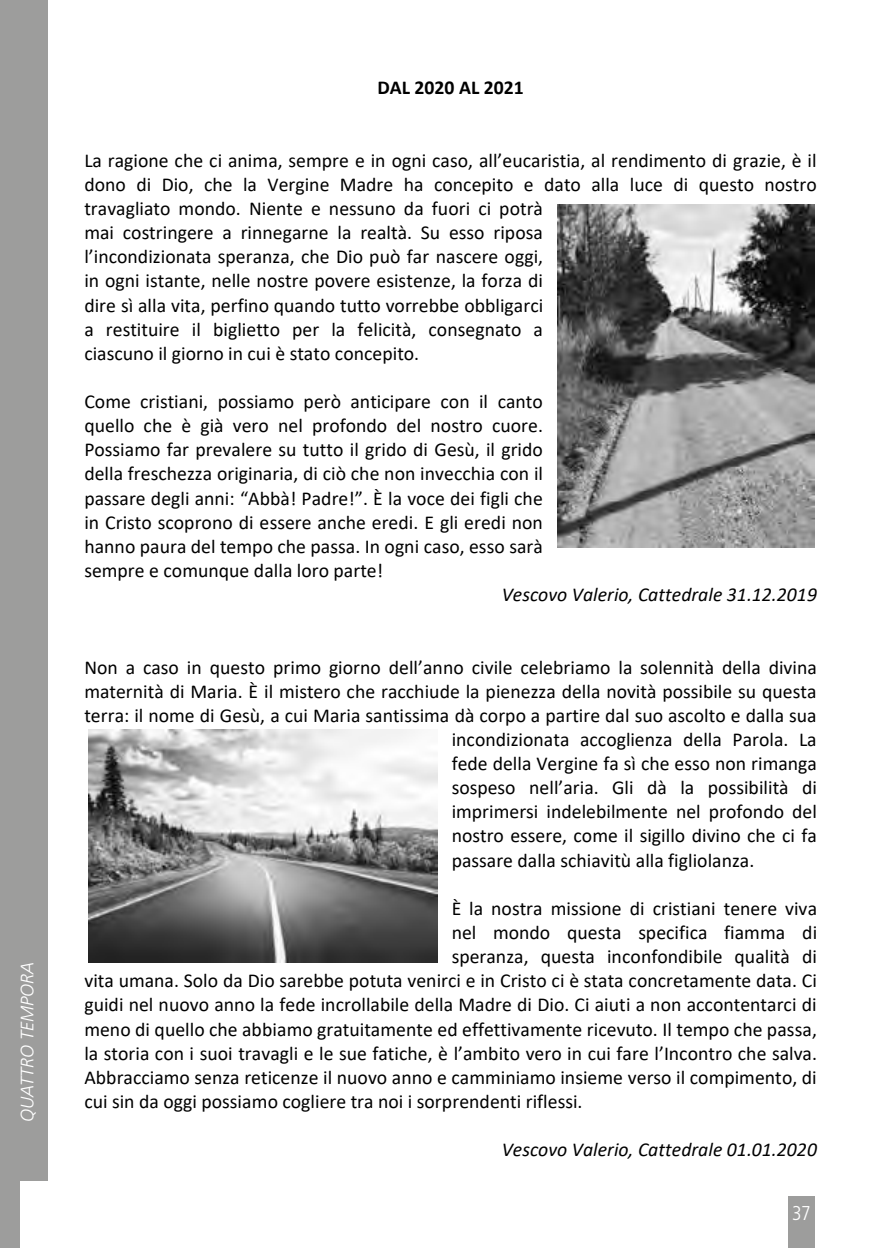
<style>
.page{position:relative;width:879px;height:1248px;background:#fff}
.page>*{position:absolute;margin:0;border:0;box-sizing:border-box;transform-origin:0 0}
.t1{font:300 condensed 20px "Frutiger";color:#fff}
.t2{font:19.6px/24.2px "Calibri";color:#000}
.t3{font:italic 19.6px "Calibri";color:#000}
.t4{font:700 19.6px "Calibri";color:#000}
.t5{font:italic 300 18px "Frutiger CE";color:#fff}
</style>
<div class="page">
<div style="left:0;top:0;width:48px;height:1247px;background:#9d9d9c"></div>
<div style="left:20px;top:1181px;width:40px;height:66px;background:#fff"></div>
<div style="left:788px;top:1195px;width:26px;height:52px;background:#9d9d9c"></div>
<img style="left:557px;top:205px;width:258px;height:342px">
<img style="left:88px;top:729px;width:350px;height:233px">
<p class="t5" style="left:17px;top:1121px;width:162px;rotate:-90deg">QUATTRO TEMPORA</p>
<p class="t4" style="left:377px;top:74px;width:148px">DAL 2020 AL 2021</p>
<p class="t2" style="left:84px;top:148px;width:734px">La ragione che ci anima, sempre e in ogni caso, all’eucaristia, al rendimento di grazie, è il dono di Dio, che la Vergine Madre ha concepito e dato alla luce di questo nostro travagliato mondo. Niente e nessuno da fuori ci potrà<br>mai costringere a rinnegarne la realtà. Su esso riposa<br>l’incondizionata speranza, che Dio può far nascere oggi,<br>in ogni istante, nelle nostre povere esistenze, la forza di<br>dire sì alla vita, perfino quando tutto vorrebbe obbligarci<br>a restituire il biglietto per la felicità, consegnato a<br>ciascuno il giorno in cui è stato concepito.</p>
<p class="t2" style="left:84px;top:389px;width:460px;text-align:justify">Come cristiani, possiamo però anticipare con il canto quello che è già vero nel profondo del nostro cuore.<br>Possiamo far prevalere su tutto il grido di Gesù, il grido della freschezza originaria, di ciò che non invecchia con il passare degli anni: “Abbà! Padre!”. È la voce dei figli che in Cristo scoprono di essere anche eredi. E gli eredi non hanno paura del tempo che passa. In ogni caso, esso sarà sempre e comunque dalla loro parte!</p>
<p class="t3" style="left:502px;top:581px;width:317px">Vescovo Valerio, Cattedrale 31.12.2019</p>
<p class="t2" style="left:84px;top:654px;width:734px">Non a caso in questo primo giorno dell’anno civile celebriamo la solennità della divina</p>
<p class="t2" style="left:84px;top:678px;width:733px">maternità di Maria. È il mistero che racchiude la pienezza della novità possibile su questa</p>
<p class="t2" style="left:84px;top:702px;width:734px">terra: il nome di Gesù, a cui Maria santissima dà corpo a partire dal suo ascolto e dalla sua</p>
<p class="t2" style="left:452px;top:726px;width:366px">incondizionata accoglienza della Parola. La</p>
<p class="t2" style="left:452px;top:750px;width:367px">fede della Vergine fa sì che esso non rimanga</p>
<p class="t2" style="left:452px;top:775px;width:367px">sospeso nell’aria. Gli dà la possibilità di</p>
<p class="t2" style="left:452px;top:799px;width:367px">imprimersi indelebilmente nel profondo del</p>
<p class="t2" style="left:452px;top:823px;width:367px">nostro essere, come il sigillo divino che ci fa</p>
<p class="t2" style="left:452px;top:847px;width:304px">passare dalla schiavitù alla figliolanza.</p>
<p class="t2" style="left:452px;top:895px;width:367px">È la nostra missione di cristiani tenere viva</p>
<p class="t2" style="left:452px;top:919px;width:367px">nel mondo questa specifica fiamma di</p>
<p class="t2" style="left:452px;top:943px;width:367px">speranza, questa inconfondibile qualità di</p>
<p class="t2" style="left:84px;top:967px;width:734px">vita umana. Solo da Dio sarebbe potuta venirci e in Cristo ci è stata concretamente data. Ci</p>
<p class="t2" style="left:84px;top:992px;width:734px">guidi nel nuovo anno la fede incrollabile della Madre di Dio. Ci aiuti a non accontentarci di</p>
<p class="t2" style="left:84px;top:1016px;width:734px">meno di quello che abbiamo gratuitamente ed effettivamente ricevuto. Il tempo che passa,</p>
<p class="t2" style="left:84px;top:1040px;width:734px">la storia con i suoi travagli e le sue fatiche, è l’ambito vero in cui fare l’Incontro che salva.</p>
<p class="t2" style="left:84px;top:1064px;width:734px">Abbracciamo senza reticenze il nuovo anno e camminiamo insieme verso il compimento, di</p>
<p class="t2" style="left:84px;top:1088px;width:500px">cui sin da oggi possiamo cogliere tra noi i sorprendenti riflessi.</p>
<p class="t3" style="left:502px;top:1135px;width:317px">Vescovo Valerio, Cattedrale 01.01.2020</p>
<p class="t1" style="left:792px;top:1201px;width:20px">37</p>
</div>
